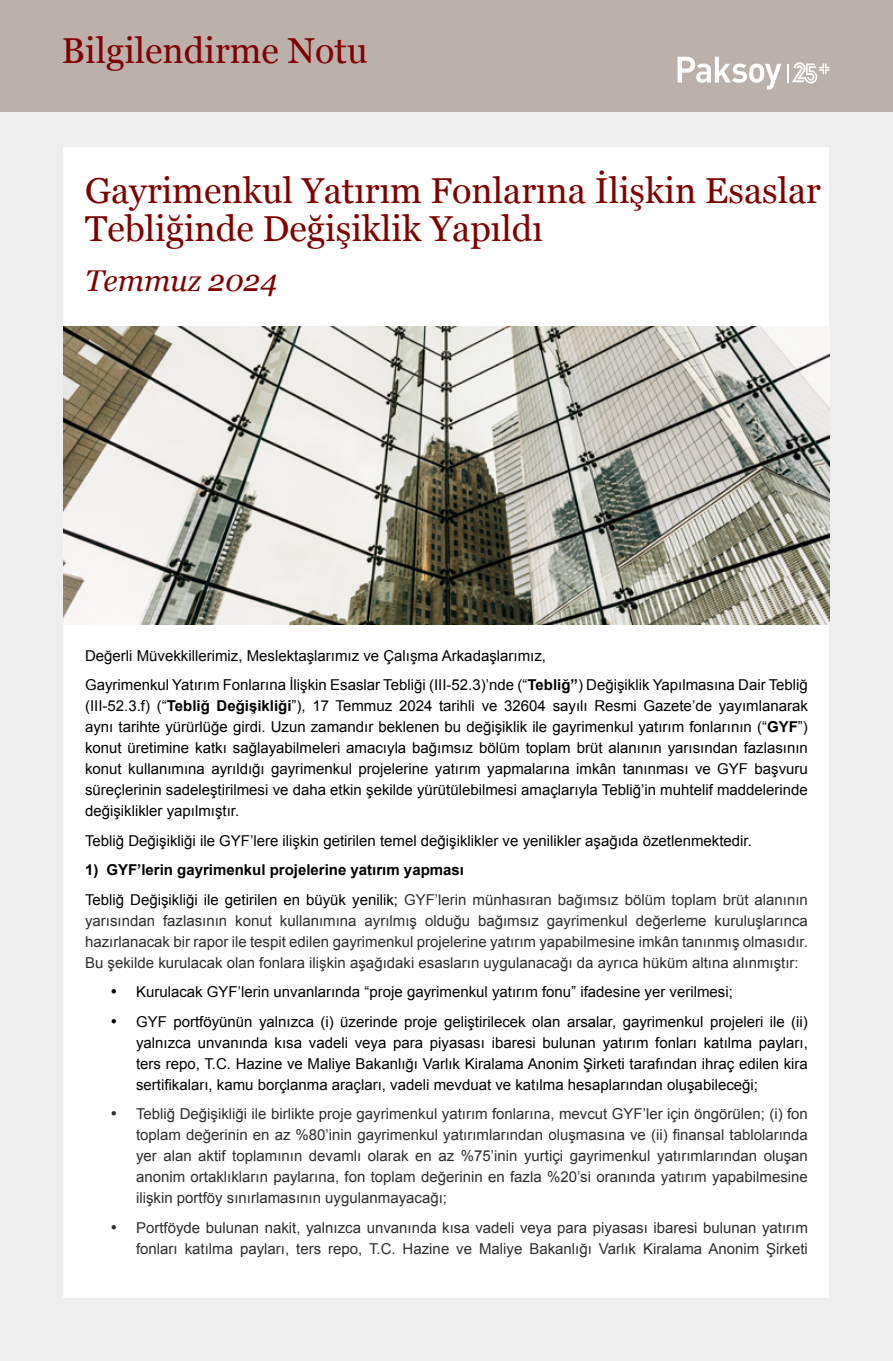
<style>
.page{position:relative;width:893px;height:1361px;background:#eee}
.page>*{position:absolute;margin:0;border:0;box-sizing:border-box;transform-origin:0 0}
.t1{font:36px/37.5px "Georgia";color:#800000}
.t2{font:italic 30px "Georgia";color:#800000}
.t3{font:15px/21px "Arial";color:#000;text-align:justify}
.t4{font:15px/21px "Arial";color:#2d2d2d;text-align:justify}
.s1{font-weight:700}
.s2{font-weight:700;color:#000}
.s3{color:#000}
</style>
<div class="page">
<div style="left:0;top:0;width:893px;height:112px;background:#bbb1aa"></div>
<div style="left:64px;top:147px;width:765px;height:1150px;background:#fff"></div>
<img style="left:64px;top:327px;width:765px;height:297px">
<svg style="left:678px;top:57px;width:103px;height:33px"></svg>
<svg style="left:787px;top:62px;width:42px;height:22px"></svg>
<h1 class="t1" style="left:62px;top:31px;width:308px">Bilgilendirme Notu</h1>
<h1 class="t1" style="left:85px;top:171px;width:737px">Gayrimenkul Yatırım Fonlarına İlişkin Esaslar<br>Tebliğinde Değişiklik Yapıldı</h1>
<h2 class="t2" style="left:85px;top:258px;width:194px">Temmuz 2024</h2>
<p class="t3" style="left:85px;top:641px;width:724px;line-height:29.5px">Değerli Müvekkillerimiz, Meslektaşlarımız ve Çalışma Arkadaşlarımız,<br>Gayrimenkul Yatırım Fonlarına İlişkin Esaslar Tebliği (III-52.3)’nde (“<span class="s1">Tebliğ”</span>) Değişiklik Yapılmasına Dair Tebliğ</p>
<p class="t3" style="left:85px;top:695px;width:724px">(III-52.3.f) (“<span class="s1">Tebliğ Değişikliği</span>”), 17 Temmuz 2024 tarihli ve 32604 sayılı Resmi Gazete’de yayımlanarak aynı tarihte yürürlüğe girdi. Uzun zamandır beklenen bu değişiklik ile gayrimenkul yatırım fonlarının (“<span class="s1">GYF</span>”) konut üretimine katkı sağlayabilmeleri amacıyla bağımsız bölüm toplam brüt alanının yarısından fazlasının konut kullanımına ayrıldığı gayrimenkul projelerine yatırım yapmalarına imkân tanınması ve GYF başvuru süreçlerinin sadeleştirilmesi ve daha etkin şekilde yürütülebilmesi amaçlarıyla Tebliğ’in muhtelif maddelerinde değişiklikler yapılmıştır.</p>
<p class="t3" style="left:85px;top:830px;width:668px">Tebliğ Değişikliği ile GYF’lere ilişkin getirilen temel değişiklikler ve yenilikler aşağıda özetlenmektedir.</p>
<p class="t4" style="left:85px;top:855px;width:724px;line-height:29.5px"><span class="s2">1) GYF’lerin gayrimenkul projelerine yatırım yapması<br></span><span class="s3">Tebliğ Değişikliği ile getirilen en büyük yenilik;</span> GYF’lerin münhasıran bağımsız bölüm toplam brüt alanının</p>
<p class="t4" style="left:85px;top:910px;width:724px">yarısından fazlasının konut kullanımına ayrılmış olduğu bağımsız gayrimenkul değerleme kuruluşlarınca hazırlanacak bir rapor ile tespit edilen gayrimenkul projelerine yatırım yapabilmesine imkân tanınmış olmasıdır.<br>Bu şekilde kurulacak olan fonlara ilişkin aşağıdaki esasların uygulanacağı da ayrıca hüküm altına alınmıştır:</p>
<p class="t3" style="left:111px;top:982px;width:624px">• Kurulacak GYF’lerin unvanlarında “proje gayrimenkul yatırım fonu” ifadesine yer verilmesi;</p>
<p class="t3" style="left:136px;top:1011px;width:673px;text-indent:-26px">• GYF portföyünün yalnızca (i) üzerinde proje geliştirilecek olan arsalar, gayrimenkul projeleri ile (ii) yalnızca unvanında kısa vadeli veya para piyasası ibaresi bulunan yatırım fonları katılma payları, ters repo, T.C. Hazine ve Maliye Bakanlığı Varlık Kiralama Anonim Şirketi tarafından ihraç edilen kira sertifikaları, kamu borçlanma araçları, vadeli mevduat ve katılma hesaplarından oluşabileceği;</p>
<p class="t4" style="left:136px;top:1104px;width:673px;text-indent:-26px">• Tebliğ Değişikliği ile birlikte proje gayrimenkul yatırım fonlarına, mevcut GYF’ler için öngörülen; (i) fon toplam değerinin en az %80’inin gayrimenkul yatırımlarından oluşmasına ve (ii) finansal tablolarında yer alan aktif toplamının devamlı olarak en az %75’inin yurtiçi gayrimenkul yatırımlarından oluşan anonim ortaklıkların paylarına, fon toplam değerinin en fazla %20’si oranında yatırım yapabilmesine ilişkin portföy sınırlamasının uygulanmayacağı;</p>
<p class="t4" style="left:111px;top:1217px;width:699px;text-align:right">• Portföyde bulunan nakit, yalnızca unvanında kısa vadeli veya para piyasası ibaresi bulunan yatırım fonları katılma payları, ters repo, T.C. Hazine ve Maliye Bakanlığı Varlık Kiralama Anonim Şirketi</p>
</div>
